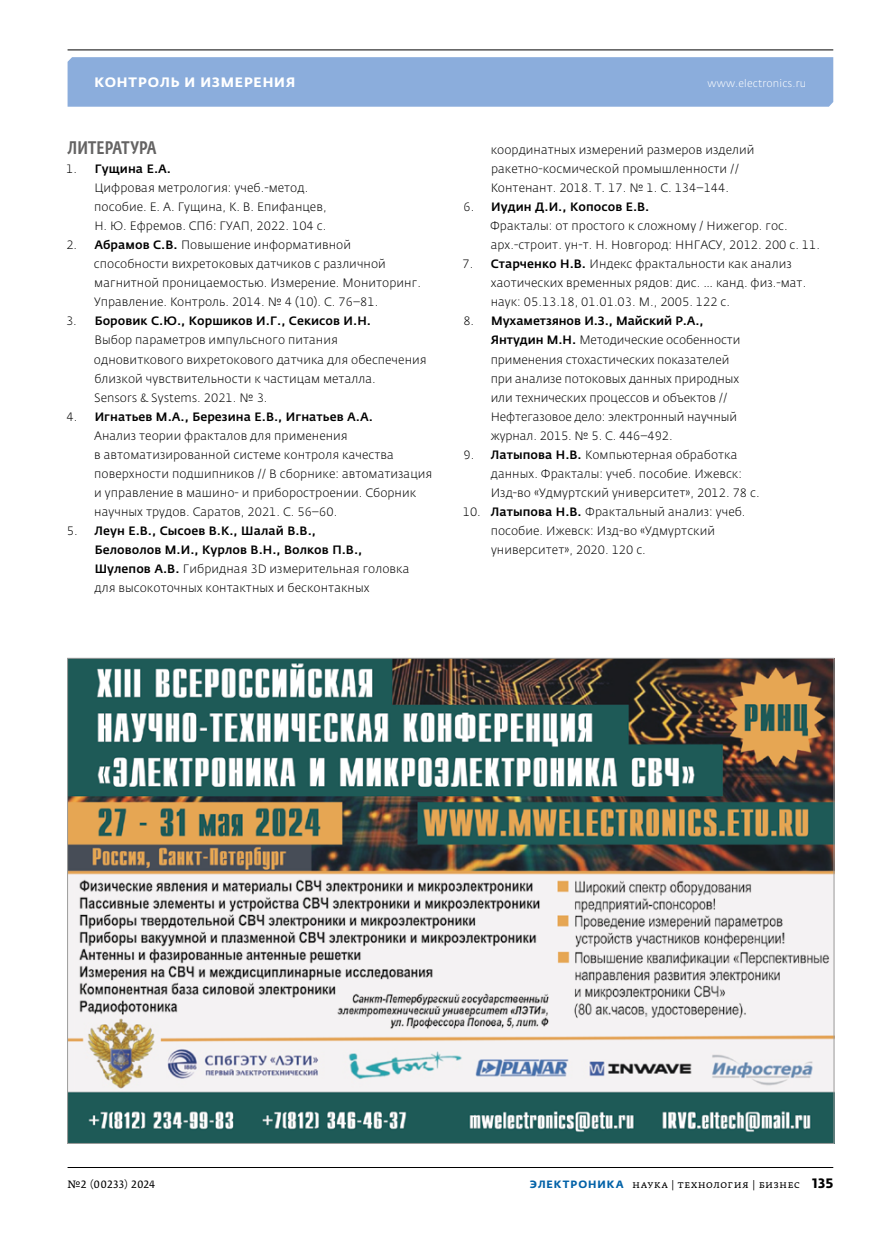
<style>
.page{position:relative;width:881px;height:1234px;background:#fff}
.page>*{position:absolute;margin:0;border:0;box-sizing:border-box;transform-origin:0 0}
.t1{font:500 18px "Fedra Sans Cond Pro";letter-spacing:.015em;color:#646363}
.t2{font:700 13.5px "Fedra Sans Alt Pro";letter-spacing:.06em;color:#fff}
.t3{font:300 12px/19px "Fedra Sans Pro";letter-spacing:.005em;color:#000}
.t4{font:500 12px/19px "Fedra Sans Pro";letter-spacing:.005em;color:#000}
.t5{font:10.5px "Fedra Serif A Pro";letter-spacing:.03em;color:#000}
.t6{font:300 10.5px "Fedra Sans Pro";letter-spacing:.015em;color:#fff}
.s1{font-weight:500}
.s2{font-weight:300}
.s3{font-family:"Fedra Sans Alt Pro";font-weight:700;color:#0061a7}
.s4{font-family:"Fedra Sans Pro";font-weight:700;font-size:13.5px}
</style>
<div class="page">
<div style="left:67px;top:57px;width:765px;height:50px;background:#8baddc"></div>
<hr style="left:67px;top:49px;width:765px;height:1px;background:#000">
<hr style="left:68px;top:1166px;width:764px;height:1px;background:#000">
<img style="left:69px;top:660px;width:762px;height:481px">
<p class="t2" style="left:95px;top:74px;width:202px">КОНТРОЛЬ И ИЗМЕРЕНИЯ</p>
<p class="t6" style="left:707px;top:77px;width:100px">www.electronics.ru</p>
<h1 class="t1" style="left:67px;top:137px;width:91px">ЛИТЕРАТУРА</h1>
<p class="t3" style="left:94px;top:159px;width:234px;text-indent:-28px">1. <span class="s1">Гущина Е.А.<br></span>Цифровая метрология: учеб.-метод. пособие. Е. А. Гущина, К. В. Епифанцев,<br>Н. Ю. Ефремов. СПб: ГУАП, 2022. 104 с.</p>
<p class="t3" style="left:94px;top:235px;width:328px;text-indent:-28px">2. <span class="s1">Абрамов С.В.</span> Повышение информативной способности вихретоковых датчиков с различной магнитной проницаемостью. Измерение. Мониторинг.<br>Управление. Контроль. 2014. № 4 (10). С. 76–81.</p>
<p class="t3" style="left:94px;top:311px;width:334px;text-indent:-28px">3. <span class="s1">Боровик С.Ю., Коршиков И.Г., Секисов И.Н.<br></span>Выбор параметров импульсного питания одновиткового вихретокового датчика для обеспечения близкой чувствительности к частицам металла.<br>Sensors &amp; Systems. 2021. № 3.</p>
<p class="t3" style="left:94px;top:407px;width:339px;text-indent:-28px">4. <span class="s1">Игнатьев М.А., Березина Е.В., Игнатьев А.А.<br></span>Анализ теории фракталов для применения<br>в автоматизированной системе контроля качества поверхности подшипников // В сборнике: автоматизация и управление в машино- и приборостроении. Сборник научных трудов. Саратов, 2021. С. 56–60.</p>
<p class="t4" style="left:94px;top:521px;width:316px;text-indent:-28px"><span class="s2">5.</span> Леун Е.В., Сысоев В.К., Шалай В.В.,<br>Беловолов М.И., Курлов В.Н., Волков П.В., Шулепов А.В. <span class="s2">Гибридная 3D измерительная головка для высокоточных контактных и бесконтакных</span></p>
<p class="t3" style="left:490px;top:140px;width:265px">координатных измерений размеров изделий ракетно-космической промышленности //<br>Контенант. 2018. Т. 17. № 1. С. 134–144.</p>
<p class="t3" style="left:490px;top:197px;width:331px;text-indent:-27px">6. <span class="s1">Иудин Д.И., Копосов Е.В.<br></span>Фракталы: от простого к сложному / Нижегор. гос. арх.-строит. ун-т. Н. Новгород: ННГАСУ, 2012. 200 с. 11.</p>
<p class="t3" style="left:490px;top:254px;width:317px;text-indent:-28px">7. <span class="s1">Старченко Н.В.</span> Индекс фрактальности как анализ хаотических временных рядов: дис. … канд. физ.-мат. наук: 05.13.18, 01.01.03. М., 2005. 122 с.</p>
<p class="t3" style="left:490px;top:311px;width:251px;text-indent:-27px">8. <span class="s1">Мухаметзянов И.З., Майский Р.А., Янтудин М.Н.</span> Методические особенности применения стохастических показателей при анализе потоковых данных природных или технических процессов и объектов // Нефтегазовое дело: электронный научный журнал. 2015. № 5. С. 446–492.</p>
<p class="t3" style="left:490px;top:445px;width:270px;text-indent:-27px">9. <span class="s1">Латыпова Н.В.</span> Компьютерная обработка данных. Фракталы: учеб. пособие. Ижевск:<br>Изд-во «Удмуртский университет», 2012. 78 с.</p>
<p class="t3" style="left:490px;top:502px;width:256px;text-indent:-28px">10. <span class="s1">Латыпова Н.В.</span> Фрактальный анализ: учеб. пособие. Ижевск: Изд-во «Удмуртский университет», 2020. 120 с.</p>
<p class="t5" style="left:67px;top:1177px;width:89px">№2 (00233) 2024</p>
<p class="t5" style="left:529px;top:1177px;width:305px"><span class="s3">ЭЛЕКТРОНИКА</span> наука | технология | бизнес <span class="s4">135</span></p>
</div>
